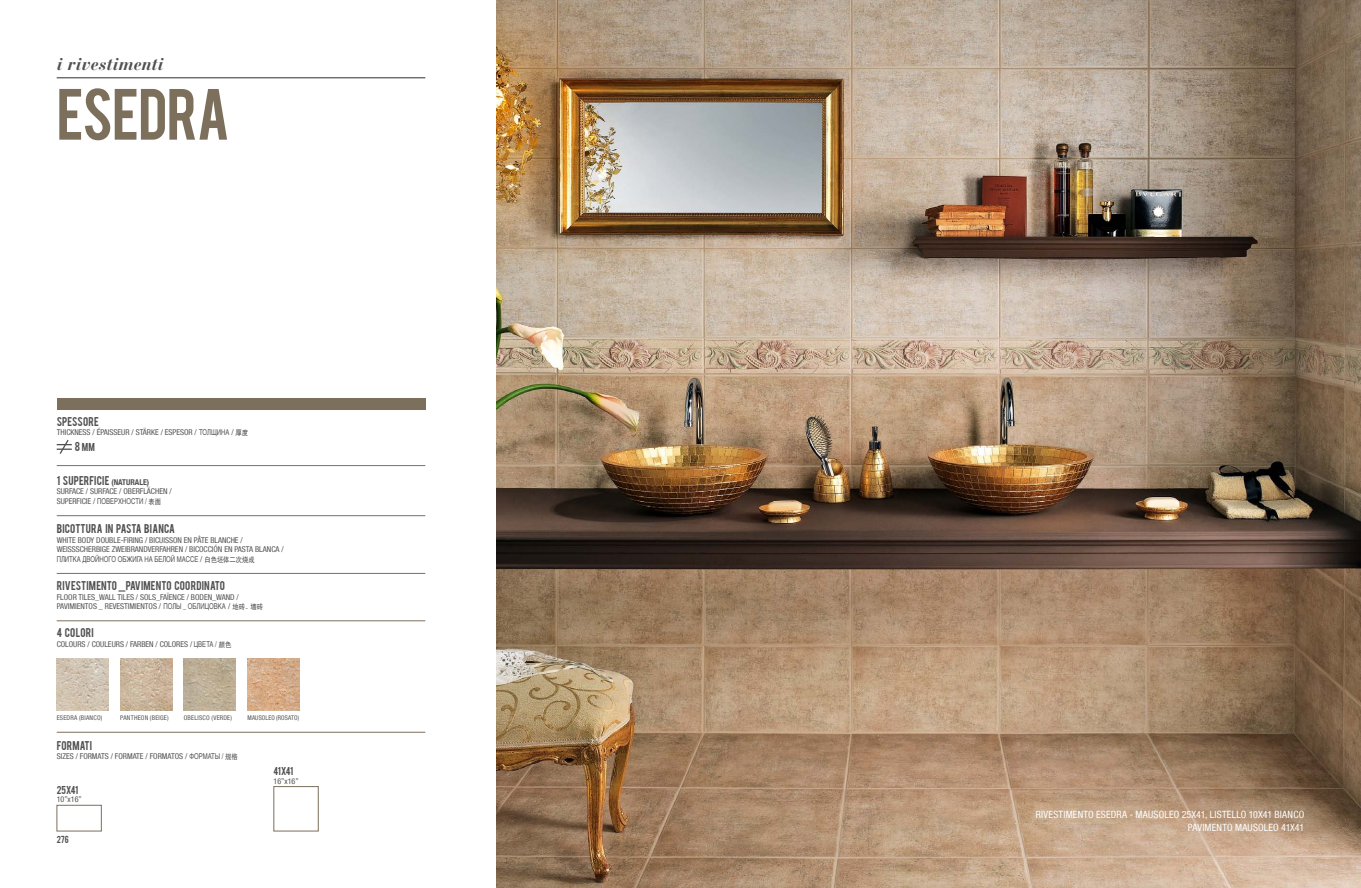
<style>
.page{position:relative;width:1361px;height:888px;background:#fff}
.page>*{position:absolute;margin:0;border:0;box-sizing:border-box;transform-origin:0 0}
.t1{font:56.9px "Bebas";letter-spacing:-.015em;color:#7c6f5c}
.t2{font:italic 700 18px "Bauer Bodoni";color:#515050}
.t3{font:10px "Bebas";letter-spacing:.02em;color:#515050}
.t4{font:condensed 10px "Helvetica Neue LT Com";letter-spacing:.005em;color:#fff}
.t5{font:9px "Bebas";letter-spacing:-.06em;color:#515050}
.t6{font:condensed 8px/9.6px "Helvetica Neue LT Com";color:#515050}
.t7{font:8px "Helvetica Cyr Upright";color:#515050;scale:.75 1}
.t8{font:8px "Bebas";color:#515050}
.t9{font:7px "SIL Hei Med Jian";color:#515050;scale:.9 1}
.t10{font:condensed 6.5px "Helvetica Neue LT Com";letter-spacing:.03em;color:#515050}
.t11{font:condensed 6.5px "Helvetica Neue LT Com";letter-spacing:.03em;color:#515050;scale:.96 1}
.s1{font-family:"Helvetica Cyr Upright";font-stretch:normal}
.s2{font-family:"SIL Hei Med Jian";font-stretch:normal;font-size:7px}
.s3{font-size:10px}
.s4{font-family:"Helvetica Neue";font-weight:700;font-stretch:condensed;font-size:8px}
.s5{font-family:"Helvetica Cyr Upright";font-size:8px}
.s6{font-family:"Helvetica Neue LT Com";font-stretch:condensed;font-size:8px}
.s7{font-family:"Helvetica Neue LT Com";font-stretch:condensed}
.s8{font-family:"SIL Hei Med Jian";font-size:7px}
</style>
<div class="page">
<img style="left:496px;top:0;width:865px;height:887px">
<hr style="left:57px;top:77px;width:368px;height:1px;background:#2e2d2d">
<hr style="left:57px;top:573px;width:368px;height:1px;background:#7c6f5c">
<hr style="left:57px;top:620px;width:368px;height:1px;background:#7c6f5c">
<hr style="left:57px;top:731px;width:368px;height:1px;background:#7c6f5c">
<hr style="left:57px;top:465px;width:368px;height:1px;background:#7c6f5c">
<div style="left:57px;top:398px;width:368px;height:11px;background:#7c6f5c"></div>
<svg style="left:57px;top:440px;width:15px;height:14px"></svg>
<div style="left:57px;top:804px;width:45px;height:27px;border:1px solid #7c6f5c"></div>
<hr style="left:57px;top:515px;width:368px;height:1px;background:#7c6f5c">
<img style="left:120px;top:658px;width:52px;height:52px">
<img style="left:184px;top:658px;width:52px;height:52px">
<img style="left:247px;top:658px;width:52px;height:52px">
<img style="left:57px;top:658px;width:51px;height:52px">
<p class="t2" style="left:57px;top:53px;width:108px">i rivestimenti</p>
<p class="t1" style="left:57px;top:73px;width:174px">ESEDRA</p>
<p class="t3" style="left:57px;top:414px;width:17px">SPESSO</p>
<p class="t3" style="left:89px;top:414px;width:11px">RE</p>
<p class="t6" style="left:57px;top:427px;width:193px">THICKNESS / ÉPAISSEUR / STÄRKE / ESPESOR / <span class="s1">ТОЛЩИНА</span> / <span class="s2">厚度</span></p>
<p class="t5" style="left:75px;top:440px;width:22px"><span class="s3">8</span> MM</p>
<p class="t3" style="left:57px;top:473px;width:94px">1 SUPERFICIE <span class="s4">(NATURALE)</span></p>
<p class="t6" style="left:57px;top:486px;width:116px">SURFACE / SURFACE / OBERFLÄCHEN /<br>SUPERFICIE / <span class="s1">Пове рхности /</span> <span class="s2">表面</span></p>
<p class="t3" style="left:57px;top:521px;width:120px">BICOTTURA IN PASTA BIANCA</p>
<p class="t6" style="left:57px;top:534px;width:228px">WHITE BODY DOUBLE-FIRING / BICUISSON EN PÂTE BLANCHE /<br>WEISSSCH ERBIGE ZWEIBRANDVERFAH REN / BICOCCIÓN EN PASTA BLANCA /<br><span class="s1">Плитка двойного обжига на бело</span></p>
<p class="t9" style="left:171px;top:554px;width:95px"><span class="s5">й массе</span> <span class="s6">/</span> 白色坯体二次烧成</p>
<p class="t3" style="left:57px;top:578px;width:170px">RIVESTIMENTO _PAVIMENTO COORDINATO</p>
<p class="t6" style="left:57px;top:591px;width:208px">FLOOR TILES_WALL TILES / SOLS_FAÏENCE / BODEN_WAND /<br>PAVIMIENTOS _ REVESTIMIENTOS / <span class="s1">ПОЛЫ _ ОБЛИЦОВКА /</span> <span class="s2">地砖_ 墙砖</span></p>
<p class="t3" style="left:57px;top:625px;width:38px">4 COLORI</p>
<p class="t6" style="left:57px;top:639px;width:86px">COLOURS / COULEURS / FARBEN</p>
<p class="t6" style="left:156px;top:639px;width:22px">/ COLORES</p>
<p class="t7" style="left:190px;top:639px;width:57px"><span class="s7">/</span> ЦВЕТА / <span class="s8">颜色</span></p>
<p class="t10" style="left:57px;top:713px;width:47px">ESEDRA (BIANCO)</p>
<p class="t10" style="left:120px;top:713px;width:50px">PANTHEON (BEIGE)</p>
<p class="t10" style="left:184px;top:713px;width:50px">OBELISCO (VERDE)</p>
<p class="t11" style="left:247px;top:713px;width:55px">MAUSOLEO (ROSATO)</p>
<p class="t3" style="left:57px;top:737px;width:37px">FORMATI</p>
<p class="t6" style="left:57px;top:751px;width:29px">SIZES / FORM</p>
<p class="t6" style="left:98px;top:751px;width:23px">ATS / FORM</p>
<p class="t6" style="left:133px;top:751px;width:23px">ATE / FORM</p>
<p class="t6" style="left:168px;top:751px;width:9px">ATOS</p>
<p class="t7" style="left:185px;top:751px;width:72px"><span class="s7">/</span> Форматы / <span class="s8">规格</span></p>
<p class="t5" style="left:57px;top:782px;width:23px">25X41</p>
<p class="t6" style="left:57px;top:794px;width:27px">10”X16”</p>
<p class="t8" style="left:57px;top:832px;width:14px">276</p>
<p class="t5" style="left:273px;top:764px;width:21px">41X41</p>
<p class="t6" style="left:274px;top:775px;width:27px">16”X16”</p>
<p class="t4" style="left:1036px;top:808px;width:6px">RIVESTIMENTO</p>
<p class="t4" style="left:1096px;top:808px;width:124px">ESEDRA - MAUSO LEO 25X41, LISTE</p>
<p class="t4" style="left:1231px;top:808px;width:73px">LLO 10X41 BIANCO</p>
<p class="t4" style="left:1188px;top:821px;width:16px">PAVIMENTO</p>
<p class="t4" style="left:1235px;top:821px;width:71px">MAUSOLEO 41X41</p>
</div>
